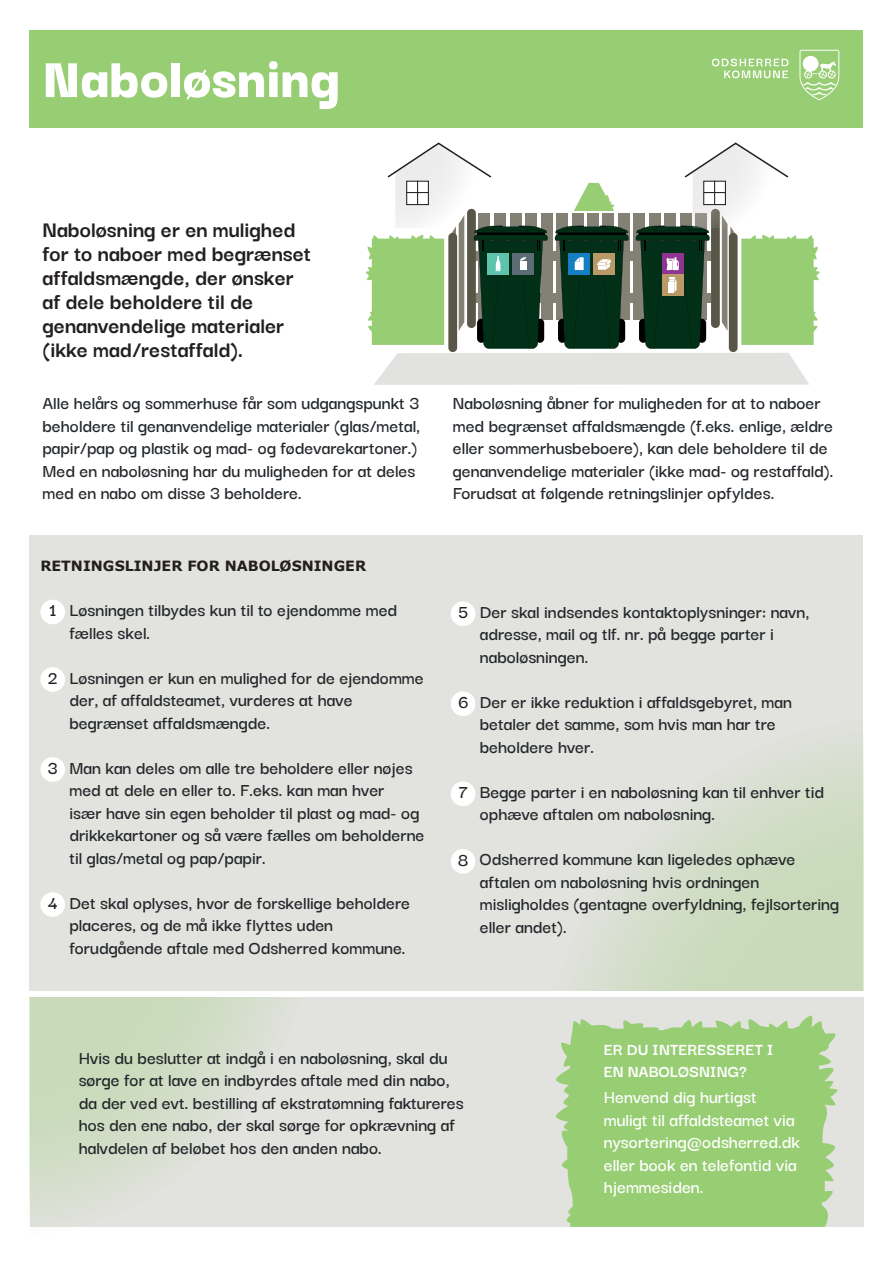
<style>
.page{position:relative;width:893px;height:1263px;background:#fff}
.page>*{position:absolute;margin:0;border:0;box-sizing:border-box;transform-origin:0 0}
.t1{font:900 60px "Darker Grotesque";color:#fff}
.t2{font:700 24px/24px "Darker Grotesque";color:#231f20}
.brød{font:600 19.5px/22.5px "Darker Grotesque";color:#23272b}
.brød-2{font:600 19.5px/22.5px "Darker Grotesque";color:#fff}
.t3{font:600 19.5px "Darker Grotesque";color:#231f20}
.t4{font:700 18px/21.6px "Darker Grotesque";color:#fff}
.t5{font:700 14.25px "Verdana Pro";color:#231f20}
</style>
<div class="page">
<div style="left:30px;top:536px;width:833px;height:455px;background:#e2e2de"></div>
<div style="left:30px;top:997px;width:833px;height:230px;background:#e2e2de"></div>
<svg style="left:587px;top:748px;width:276px;height:243px"></svg>
<svg style="left:30px;top:997px;width:244px;height:214px"></svg>
<div style="left:30px;top:30px;width:833px;height:98px;background:#97cd73"></div>
<svg style="left:365px;top:142px;width:455px;height:243px"></svg>
<svg style="left:556px;top:1015px;width:282px;height:212px;background:#9fcf7f"></svg>
<div style="left:40px;top:600px;width:25px;height:24px;background:#fff;border-radius:50%"></div>
<div style="left:40px;top:667px;width:25px;height:25px;background:#fff;border-radius:50%"></div>
<div style="left:40px;top:757px;width:25px;height:25px;background:#fff;border-radius:50%"></div>
<div style="left:40px;top:892px;width:25px;height:25px;background:#fff;border-radius:50%"></div>
<svg style="left:799px;top:50px;width:40px;height:50px"></svg>
<svg style="left:712px;top:59px;width:76px;height:19px"></svg>
<div style="left:451px;top:601px;width:24px;height:25px;background:#fff;border-radius:50%"></div>
<div style="left:451px;top:691px;width:24px;height:25px;background:#fff;border-radius:50%"></div>
<div style="left:451px;top:781px;width:24px;height:25px;background:#fff;border-radius:50%"></div>
<div style="left:451px;top:849px;width:24px;height:25px;background:#fff;border-radius:50%"></div>
<p class="t1" style="left:43px;top:33px;width:298px">Naboløsning</p>
<p class="t2" style="left:43px;top:215px;width:255px">Naboløsning er en mulighed</p>
<p class="t2" style="left:43px;top:239px;width:270px">for to naboer med begrænset</p>
<p class="t2" style="left:43px;top:263px;width:253px">affaldsmængde, der ønsker</p>
<p class="t2" style="left:43px;top:287px;width:243px">af dele beholdere til de genanvendelige materialer (ikke mad/restaffald).</p>
<p class="brød" style="left:43px;top:391px;width:379px">Alle helårs og sommerhuse får som udgangspunkt 3 beholdere til genanvendelige materialer (glas/metal, papir/pap og plastik og mad- og fødevarekartoner.)<br>Med en naboløsning har du muligheden for at deles med en nabo om disse 3 beholdere.</p>
<p class="brød" style="left:453px;top:391px;width:382px">Naboløsning åbner for muligheden for at to naboer med begrænset affaldsmængde (f.eks. enlige, ældre eller sommerhusbeboere), kan dele beholdere til de genanvendelige materialer (ikke mad- og restaffald).<br>Forudsat at følgende retningslinjer opfyldes.</p>
<p class="t5" style="left:40px;top:557px;width:327px">RETNINGSLINJER FOR NABOLØSNINGER</p>
<p class="t3" style="left:49px;top:596px;width:8px">1</p>
<p class="brød" style="left:70px;top:597px;width:329px">Løsningen tilbydes kun til to ejendomme med fælles skel.</p>
<p class="t3" style="left:48px;top:663px;width:11px">2</p>
<p class="brød" style="left:70px;top:665px;width:356px">Løsningen er kun en mulighed for de ejendomme der, af affaldsteamet, vurderes at have begrænset affaldsmængde.</p>
<p class="t3" style="left:48px;top:753px;width:11px">3</p>
<p class="brød" style="left:70px;top:755px;width:356px">Man kan deles om alle tre beholdere eller nøjes med at dele en eller to. F.eks. kan man hver<br>især have sin egen beholder til plast og mad- og drikkekartoner og så være fælles om beholderne til glas/metal og pap/papir.</p>
<p class="t3" style="left:48px;top:888px;width:11px">4</p>
<p class="brød" style="left:70px;top:890px;width:342px">Det skal oplyses, hvor de forskellige beholdere placeres, og de må ikke flyttes uden forudgående aftale med Odsherred kommune.</p>
<p class="t3" style="left:458px;top:597px;width:12px">5</p>
<p class="brød" style="left:480px;top:599px;width:331px">Der skal indsendes kontaktoplysninger: navn, adresse, mail og tlf. nr. på begge parter i naboløsningen.</p>
<p class="t3" style="left:458px;top:687px;width:12px">6</p>
<p class="brød" style="left:480px;top:689px;width:314px">Der er ikke reduktion i affaldsgebyret, man betaler det samme, som hvis man har tre beholdere hver.</p>
<p class="t3" style="left:458px;top:777px;width:11px">7</p>
<p class="brød" style="left:480px;top:779px;width:346px">Begge parter i en naboløsning kan til enhver tid ophæve aftalen om naboløsning.</p>
<p class="t3" style="left:458px;top:845px;width:12px">8</p>
<p class="brød" style="left:480px;top:847px;width:361px">Odsherred kommune kan ligeledes ophæve aftalen om naboløsning hvis ordningen misligholdes (gentagne overfyldning, fejlsortering eller andet).</p>
<p class="brød" style="left:79px;top:1045px;width:387px">Hvis du beslutter at indgå i en naboløsning, skal du sørge for at lave en indbyrdes aftale med din nabo, da der ved evt. bestilling af ekstratømning faktureres hos den ene nabo, der skal sørge for opkrævning af halvdelen af beløbet hos den anden nabo.</p>
<h2 class="t4" style="left:604px;top:1037px;width:171px">ER DU INTERESSERET I<br>EN NABOLØSNING?</h2>
<p class="brød-2" style="left:604px;top:1084px;width:198px">Henvend dig hurtigst muligt til affaldsteamet via nysortering@odsherred.dk eller book en telefontid via hjemmesiden.</p>
</div>
